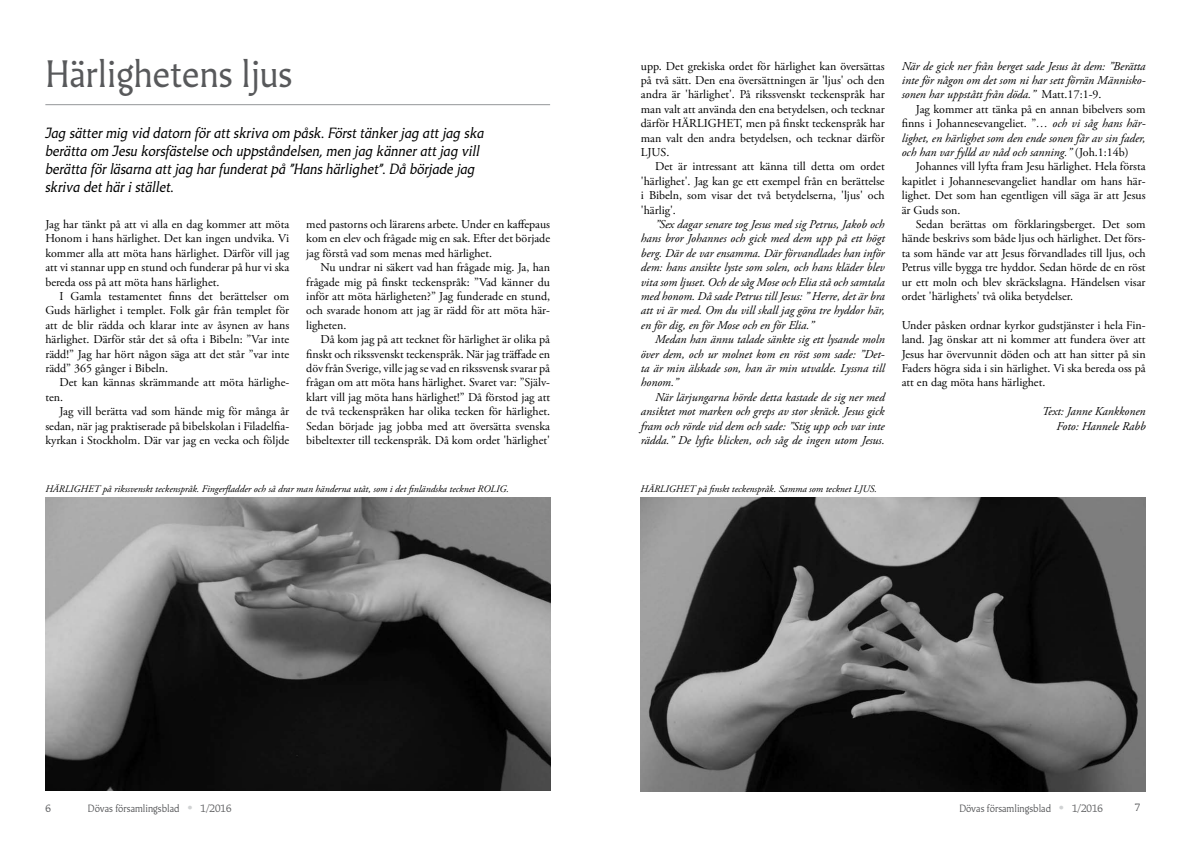
<style>
.page{position:relative;width:1191px;height:842px;background:#fff}
.page>*{position:absolute;margin:0;border:0;box-sizing:border-box;transform-origin:0 0}
.t1{font:36px "Martti";color:#58595b}
.t2{font:italic 14px/18px "Martti";color:#000}
.t3{font:12px/14.4px "Adobe Garamond Pro";color:#000;text-align:justify}
.t4{font:italic 12px/14.4px "Adobe Garamond Pro";color:#000;text-align:justify}
.t5{font:italic 10px "Adobe Garamond Pro";color:#000}
.t6{font:10px "Martti Display";color:#58595b}
.t7{font:10px "Martti";color:#58595b}
.s1{font-style:normal}
.s2{font-family:"Georgia";font-size:15px;color:#d1d3d4}
</style>
<div class="page">
<hr style="left:45px;top:104px;width:505px;height:1px;background:#939598">
<img style="left:45px;top:498px;width:505px;height:293px">
<img style="left:641px;top:498px;width:504px;height:293px">
<h1 class="t1" style="left:45px;top:52px;width:248px">Härlighetens ljus</h1>
<p class="t2" style="left:45px;top:124px;width:440px">Jag sätter mig vid datorn för att skriva om påsk. Först tänker jag att jag ska berätta om Jesu korsfästelse och uppståndelsen, men jag känner att jag vill berätta för läsarna att jag har funderat på ”Hans härlighet”. Då började jag skriva det här i stället.</p>
<p class="t3" style="left:45px;top:217px;width:245px">Jag har tänkt på att vi alla en dag kommer att möta Honom i hans härlighet. Det kan ingen undvika. Vi kommer alla att möta hans härlighet. Därför vill jag att vi stannar upp en stund och funderar på hur vi ska bereda oss på att möta hans härlighet.</p>
<p class="t3" style="left:45px;top:289px;width:245px;text-indent:14px">I Gamla testamentet finns det berättelser om Guds härlighet i templet. Folk går från templet för att de blir rädda och klarar inte av åsynen av hans härlighet. Därför står det så ofta i Bibeln: ”Var inte rädd!” Jag har hört någon säga att det står ”var inte rädd” 365 gånger i Bibeln.</p>
<p class="t3" style="left:45px;top:376px;width:245px;text-indent:14px">Det kan kännas skrämmande att möta härlighe&shy;ten.</p>
<p class="t3" style="left:45px;top:405px;width:245px;text-indent:14px">Jag vill berätta vad som hände mig för många år sedan, när jag praktiserade på bibelskolan i Filadelfia&shy;kyrkan i Stockholm. Där var jag en vecka och följde</p>
<p class="t3" style="left:306px;top:217px;width:245px">med pastorns och lärarens arbete. Under en kaffepaus kom en elev och frågade mig en sak. Efter det började jag förstå vad som menas med härlighet.</p>
<p class="t3" style="left:306px;top:261px;width:245px;text-indent:14px">Nu undrar ni säkert vad han frågade mig. Ja, han frågade mig på finskt teckenspråk: ”Vad känner du inför att möta härligheten?” Jag funderade en stund, och svarade honom att jag är rädd för att möta här&shy;ligheten.</p>
<p class="t3" style="left:306px;top:333px;width:245px;text-indent:14px">Då kom jag på att tecknet för härlighet är olika på finskt och rikssvenskt teckenspråk. När jag träffade en döv från Sverige, ville jag se vad en rikssvensk svarar på frågan om att möta hans härlighet. Svaret var: ”Själv&shy;klart vill jag möta hans härlighet!” Då förstod jag att de två teckenspråken har olika tecken för härlighet.<br>Sedan började jag jobba med att översätta svenska bibeltexter till teckenspråk. Då kom ordet 'härlighet'</p>
<p class="t3" style="left:641px;top:59px;width:245px">upp. Det grekiska ordet för härlighet kan översättas på två sätt. Den ena översättningen är 'ljus' och den andra är 'härlighet'. På rikssvenskt teckenspråk har man valt att använda den ena betydelsen, och tecknar därför HÄRLIGHET, men på finskt teckenspråk har man valt den andra betydelsen, och tecknar därför LJUS.</p>
<p class="t3" style="left:641px;top:160px;width:245px;text-indent:14px">Det är intressant att känna till detta om ordet 'härlighet'. Jag kan ge ett exempel från en berättelse i Bibeln, som visar det två betydelserna, 'ljus' och 'härlig'.</p>
<p class="t4" style="left:641px;top:217px;width:245px;text-indent:14px">”Sex dagar senare tog Jesus med sig Petrus, Jakob och hans bror Johannes och gick med dem upp på ett högt berg. Där de var ensamma. Där förvandlades han inför dem: hans ansikte lyste som solen, och hans kläder blev vita som ljuset. Och de såg Mose och Elia stå och samtala med honom. Då sade Petrus till Jesus: ” Herre, det är bra att vi är med. Om du vill skall jag göra tre hyddor här, en för dig, en för Mose och en för Elia.”</p>
<p class="t4" style="left:641px;top:333px;width:245px;text-indent:14px">Medan han ännu talade sänkte sig ett lysande moln över dem, och ur molnet kom en röst som sade: ”Det&shy;ta är min älskade son, han är min utvalde. Lyssna till honom.”</p>
<p class="t4" style="left:641px;top:390px;width:245px;text-indent:14px">När lärjungarna hörde detta kastade de sig ner med ansiktet mot marken och greps av stor skräck. Jesus gick fram och rörde vid dem och sade: ”Stig upp och var inte rädda.” De lyfte blicken, och såg de ingen utom Jesus.</p>
<p class="t5" style="left:45px;top:483px;width:465px">HÄRLIGHET på rikssvenskt teckenspråk. Fingerfladder och så drar man händerna utåt, som i det finländska tecknet ROLIG.</p>
<p class="t5" style="left:640px;top:483px;width:238px">HÄRLIGHET på finskt teckenspråk. Samma som tecknet LJUS.</p>
<p class="t4" style="left:901px;top:59px;width:245px">När de gick ner från berget sade Jesus åt dem: ”Berätta inte för någon om det som ni har sett förrän Människo&shy;sonen har uppstått från döda.” <span class="s1">Matt.17:1-9.</span></p>
<p class="t4" style="left:901px;top:102px;width:245px;text-indent:14px"><span class="s1">Jag kommer att tänka på en annan bibelvers som finns i Johannesevangeliet. ”</span>… och vi såg hans här&shy;lighet, en härlighet som den ende sonen får av sin fader, och han var fylld av nåd och sanning.” <span class="s1">(Joh.1:14b)</span></p>
<p class="t3" style="left:901px;top:160px;width:245px;text-indent:14px">Johannes vill lyfta fram Jesu härlighet. Hela första kapitlet i Johannesevangeliet handlar om hans här&shy;lighet. Det som han egentligen vill säga är att Jesus är Guds son.</p>
<p class="t3" style="left:901px;top:217px;width:245px;text-indent:14px">Sedan berättas om förklaringsberget. Det som hände beskrivs som både ljus och härlighet. Det förs&shy;ta som hände var att Jesus förvandlades till ljus, och Petrus ville bygga tre hyddor. Sedan hörde de en röst ur ett moln och blev skräckslagna. Händelsen visar ordet 'härlighets' två olika betydelser.</p>
<p class="t3" style="left:901px;top:318px;width:245px">Under påsken ordnar kyrkor gudstjänster i hela Fin&shy;land. Jag önskar att ni kommer att fundera över att Jesus har övervunnit döden och att han sitter på sin Faders högra sida i sin härlighet. Vi ska bereda oss på att en dag möta hans härlighet.</p>
<p class="t4" style="left:1042px;top:405px;width:105px;text-align:right">Text: Janne Kankkonen<br>Foto: Hannele Rabb</p>
<p class="t7" style="left:45px;top:802px;width:7px">6</p>
<p class="t6" style="left:88px;top:802px;width:145px">Dövas församlingsblad <span class="s2">•</span> 1/2016</p>
<p class="t6" style="left:959px;top:802px;width:145px">Dövas församlingsblad <span class="s2">•</span> 1/2016</p>
<p class="t7" style="left:1134px;top:802px;width:7px">7</p>
</div>
